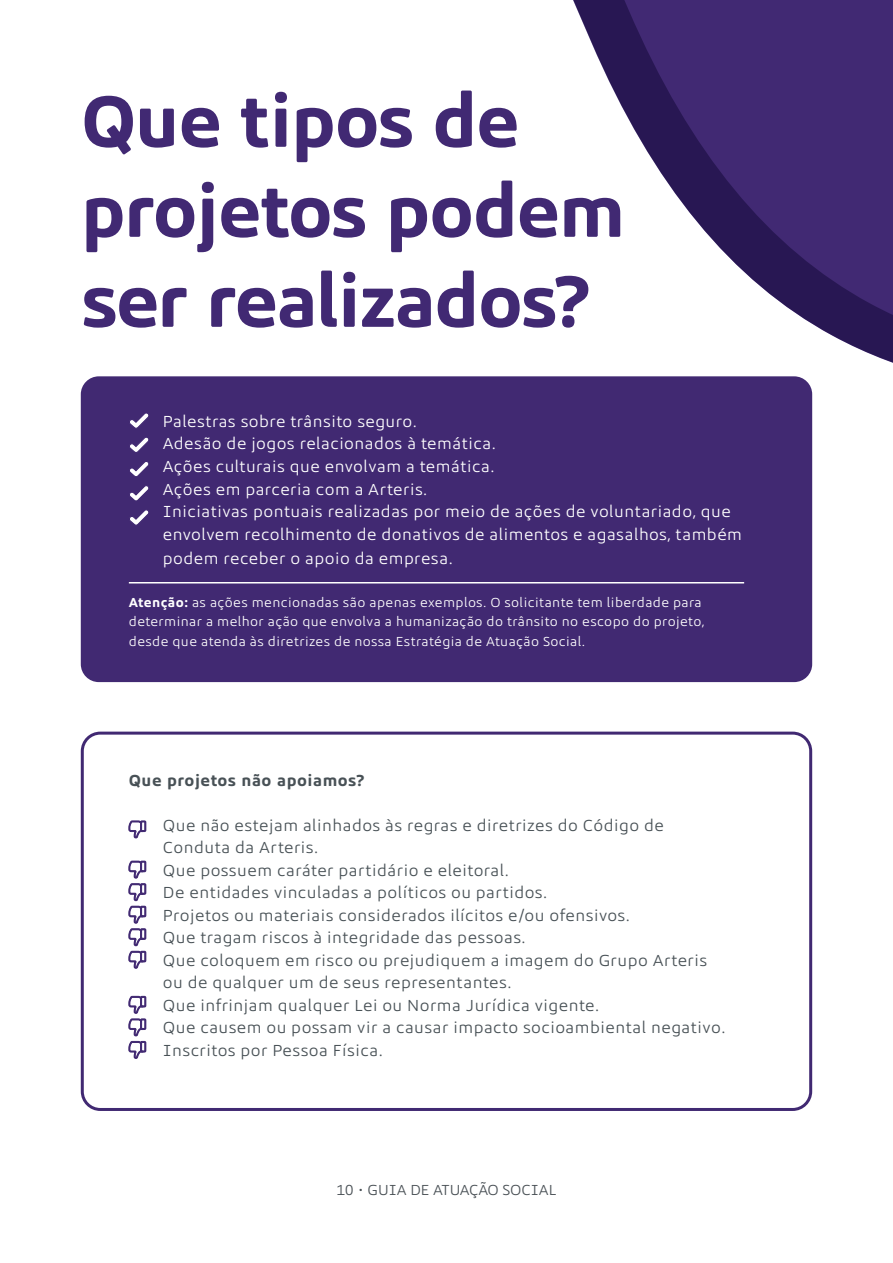
<style>
.page{position:relative;width:893px;height:1263px;background:#fff}
.page>*{position:absolute;margin:0;border:0;box-sizing:border-box;transform-origin:0 0}
.t1{font:700 75px/90px "Arteris Sans";letter-spacing:-.02em;color:#412973}
.t2{font:16.5px/22.5px "Arteris Sans";letter-spacing:.03em;color:#485156}
.t3{font:16.5px/22.5px "Arteris Sans";letter-spacing:.03em;color:#fff}
.t4{font:700 16.5px "Arteris Sans";letter-spacing:.03em;color:#485156}
.t5{font:15px "Arteris Sans";color:#4a5156}
.t6{font:13.5px/19.5px "Arteris Sans";letter-spacing:.03em;color:#fff}
.s1{font-weight:700}
.s2{font-weight:500}
</style>
<div class="page">
<div style="left:81px;top:376px;width:731px;height:306px;background:#412972;border-radius:18px"></div>
<div style="left:81px;top:732px;width:731px;height:379px;border:3px solid #412972;border-radius:18px"></div>
<svg style="left:130px;top:413px;width:19px;height:15px"></svg>
<svg style="left:130px;top:437px;width:19px;height:15px"></svg>
<svg style="left:130px;top:462px;width:19px;height:15px"></svg>
<svg style="left:130px;top:486px;width:19px;height:15px"></svg>
<svg style="left:130px;top:510px;width:19px;height:15px"></svg>
<hr style="left:129px;top:582px;width:615px;height:1px;background:#fff">
<svg style="left:128px;top:820px;width:19px;height:19px"></svg>
<svg style="left:128px;top:860px;width:19px;height:109px"></svg>
<svg style="left:128px;top:995px;width:19px;height:64px"></svg>
<svg style="left:290px;top:0;width:603px;height:394px"></svg>
<h1 class="t1" style="left:81px;top:77px;width:546px">Que tipos de projetos podem ser realizados?</h1>
<p class="t3" style="left:163px;top:410px;width:581px">Palestras sobre trânsito seguro.<br>Adesão de jogos relacionados à temática.<br>Ações culturais que envolvam a temática.<br>Ações em parceria com a Arteris.<br>Iniciativas pontuais realizadas por meio de ações de voluntariado, que envolvem recolhimento de donativos de alimentos e agasalhos, também</p>
<p class="t3" style="left:163px;top:547px;width:291px">podem receber o apoio da empresa.</p>
<p class="t6" style="left:129px;top:593px;width:577px"><span class="s1">Atenção:</span> as ações mencionadas são apenas exemplos. O solicitante tem liberdade para determinar a melhor ação que envolva a humanização do trânsito no escopo do projeto, desde que atenda às diretrizes de nossa Estratégia de Atuação Social.</p>
<p class="t4" style="left:129px;top:771px;width:237px">Que projetos não apoiamos?</p>
<p class="t2" style="left:163px;top:814px;width:564px">Que não estejam alinhados às regras e diretrizes do Código de Conduta da Arteris.<br>Que possuem caráter partidário e eleitoral.<br>De entidades vinculadas a políticos ou partidos.<br>Projetos ou materiais considerados ilícitos e/ou ofensivos.<br>Que tragam riscos à integridade das pessoas.<br>Que coloquem em risco ou prejudiquem a imagem do Grupo Arteris ou de qualquer um de seus representantes.<br>Que infrinjam qualquer Lei ou Norma Jurídica vigente.<br>Que causem ou possam vir a causar impacto socioambiental negativo.<br>Inscritos por Pessoa Física.</p>
<p class="t5" style="left:337px;top:1182px;width:221px">10 <span class="s2">•</span> GUIA DE ATUAÇÃO SOCIAL</p>
</div>
